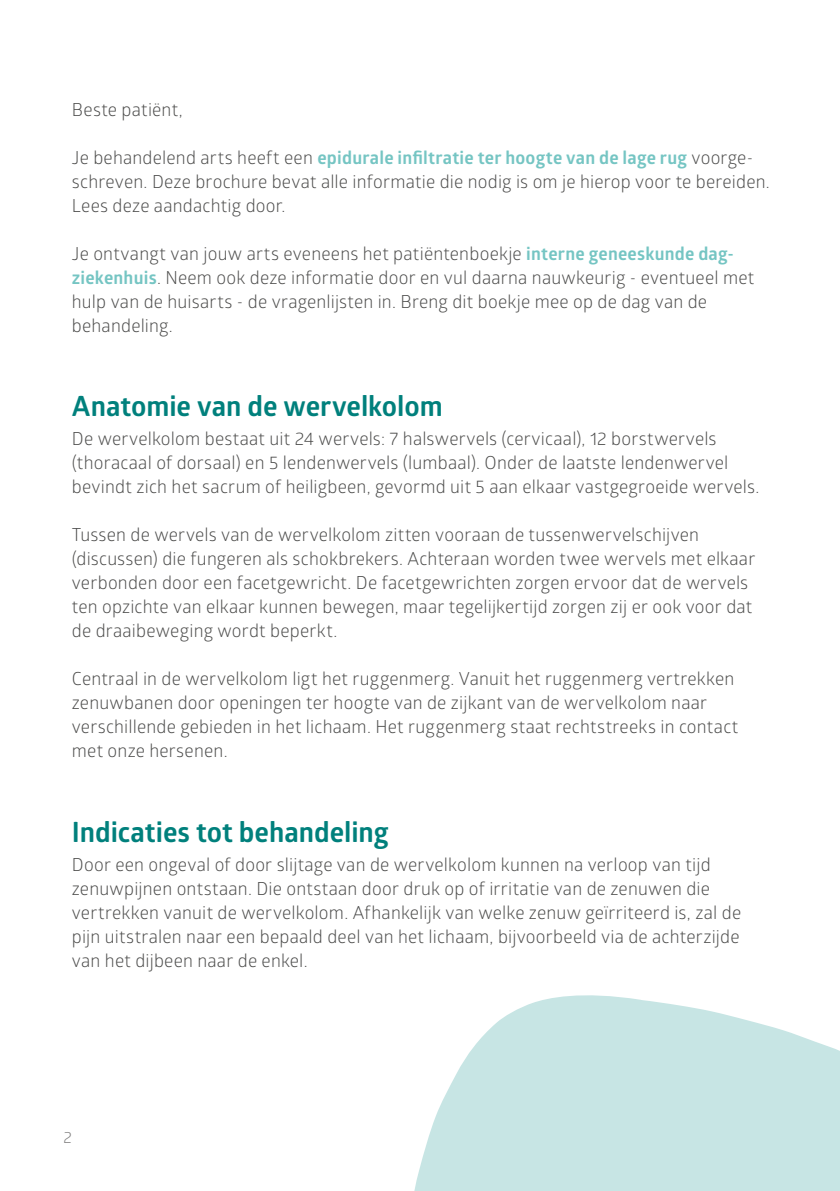
<style>
.page{position:relative;width:840px;height:1191px;background:#fff}
.page>*{position:absolute;margin:0;border:0;box-sizing:border-box;transform-origin:0 0}
.t1{font:700 28px "Glober";color:#00807c}
.t2{font:18px/24px "Glober";letter-spacing:.01em;color:#4a4a49}
.t3{font:16px "Glober";color:#7c7b7b}
.s1{font-weight:700;color:#75c5c3}
</style>
<div class="page">
<svg style="left:414px;top:995px;width:425px;height:196px;fill:#c7e5e4"></svg>
<p class="t2" style="left:72px;top:96px;width:112px">Beste patiënt,</p>
<p class="t2" style="left:72px;top:144px;width:699px">Je behandelend arts heeft een <span class="s1">epidurale infiltratie ter hoogte van de lage rug</span> voorge&shy;schreven. Deze brochure bevat alle informatie die nodig is om je hierop voor te bereiden.<br>Lees deze aandachtig door.</p>
<p class="t2" style="left:72px;top:240px;width:683px">Je ontvangt van jouw arts eveneens het patiëntenboekje <span class="s1">interne geneeskunde dag&shy;ziekenhuis</span>. Neem ook deze informatie door en vul daarna nauwkeurig - eventueel met hulp van de huisarts - de vragenlijsten in. Breng dit boekje mee op de dag van de behandeling.</p>
<h1 class="t1" style="left:72px;top:386px;width:372px">Anatomie van de wervelkolom</h1>
<p class="t2" style="left:72px;top:426px;width:688px">De wervelkolom bestaat uit 24 wervels: 7 halswervels (cervicaal), 12 borstwervels (thoracaal of dorsaal) en 5 lendenwervels (lumbaal). Onder de laatste lendenwervel bevindt zich het sacrum of heiligbeen, gevormd uit 5 aan elkaar vastgegroeide wervels.</p>
<p class="t2" style="left:72px;top:522px;width:684px">Tussen de wervels van de wervelkolom zitten vooraan de tussenwervelschijven (discussen) die fungeren als schokbrekers. Achteraan worden twee wervels met elkaar verbonden door een facetgewricht. De facetgewrichten zorgen ervoor dat de wervels ten opzichte van elkaar kunnen bewegen, maar tegelijkertijd zorgen zij er ook voor dat de draaibeweging wordt beperkt.</p>
<p class="t2" style="left:72px;top:666px;width:667px">Centraal in de wervelkolom ligt het ruggenmerg. Vanuit het ruggenmerg vertrekken zenuwbanen door openingen ter hoogte van de zijkant van de wervelkolom naar verschillende gebieden in het lichaam. Het ruggenmerg staat rechtstreeks in contact met onze hersenen.</p>
<h1 class="t1" style="left:72px;top:812px;width:318px">Indicaties tot behandeling</h1>
<p class="t2" style="left:72px;top:852px;width:670px">Door een ongeval of door slijtage van de wervelkolom kunnen na verloop van tijd zenuwpijnen ontstaan. Die ontstaan door druk op of irritatie van de zenuwen die vertrekken vanuit de wervelkolom. Afhankelijk van welke zenuw geïrriteerd is, zal de pijn uitstralen naar een bepaald deel van het lichaam, bijvoorbeeld via de achterzijde van het dijbeen naar de enkel.</p>
<p class="t3" style="left:63px;top:1125px;width:10px">2</p>
</div>
